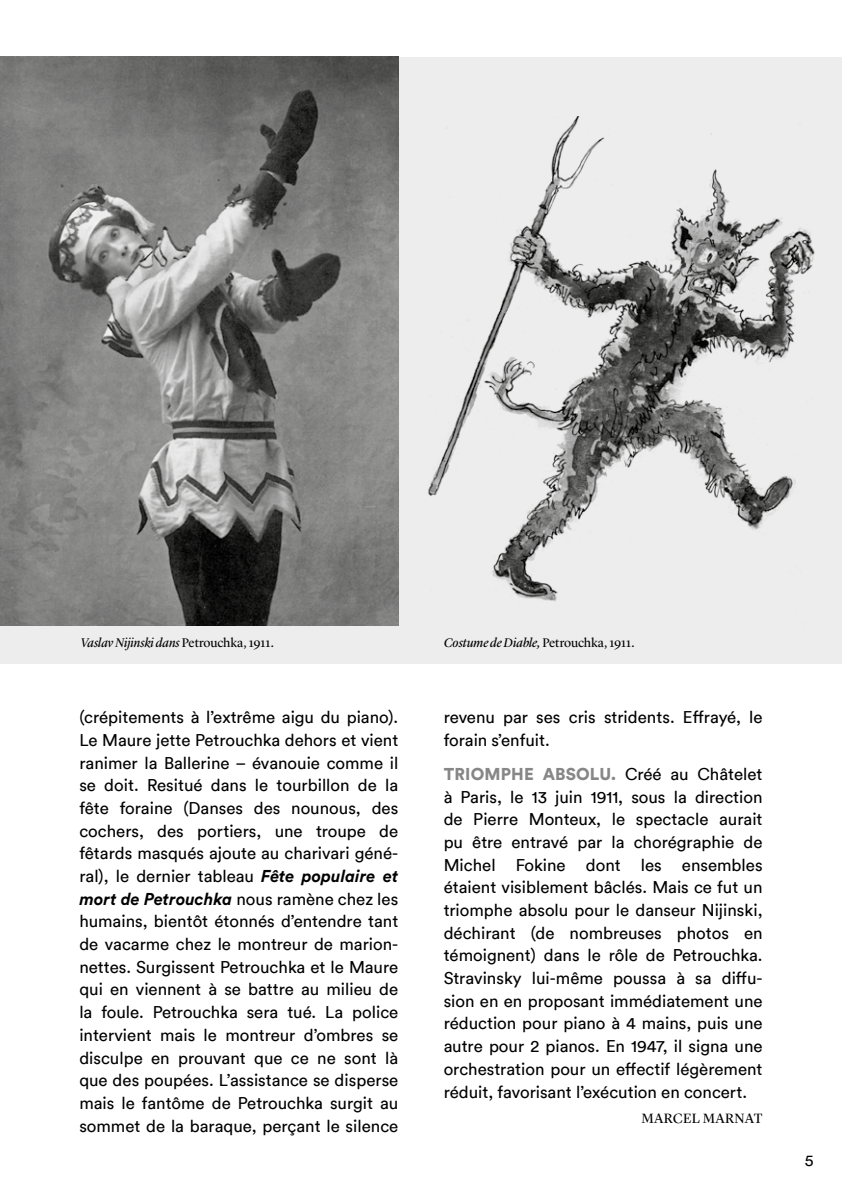
<style>
.page{position:relative;width:842px;height:1191px;background:#fff}
.page>*{position:absolute;margin:0;border:0;box-sizing:border-box;transform-origin:0 0}
.t1{font:17px/22.6px "Circular";color:#000;text-align:justify}
.t2{font:900 17px "Circular Std";letter-spacing:.01em;color:#878787}
.t3{font:16px "Circular";color:#000}
.t4{font:14px "Lyon Display";letter-spacing:.02em;color:#000}
.t5{font:italic 13px "Lyon Display";color:#000}
.s1{font-style:normal}
.s2{font-family:"Circular Std";font-weight:700;font-style:italic}
.s3{font-family:"Circular";font-weight:400;color:#000}
</style>
<div class="page">
<div style="left:0;top:57px;width:842px;height:606px;background:#ededed"></div>
<img style="left:0;top:57px;width:398px;height:568px">
<img style="left:428px;top:116px;width:387px;height:485px">
<p class="t5" style="left:81px;top:632px;width:195px">Vaslav Nijinski dans <span class="s1">Petrouchka, 1911.</span></p>
<p class="t5" style="left:444px;top:632px;width:192px">Costume de Diable, <span class="s1">Petrouchka, 1911.</span></p>
<p class="t1" style="left:79px;top:705px;width:320px">(crépitements à l’extrême aigu du piano).<br>Le Maure jette Petrouchka dehors et vient ranimer la Ballerine – évanouie comme il se doit. Resitué dans le tourbillon de la fête foraine (Danses des nounous, des cochers, des portiers, une troupe de fêtards masqués ajoute au charivari géné&shy;ral), le dernier tableau <span class="s2">Fête populaire et mort de Petrouchka</span> nous ramène chez les humains, bientôt étonnés d’entendre tant de vacarme chez le montreur de marion&shy;nettes. Surgissent Petrouchka et le Maure qui en viennent à se battre au milieu de la foule. Petrouchka sera tué. La police intervient mais le montreur d’ombres se disculpe en prouvant que ce ne sont là que des poupées. L’assistance se disperse mais le fantôme de Petrouchka surgit au sommet de la baraque, perçant le silence</p>
<p class="t1" style="left:444px;top:705px;width:320px">revenu par ses cris stridents. Effrayé, le forain s’enfuit.</p>
<p class="t2" style="left:444px;top:762px;width:320px">TRIOMPHE ABSOLU. <span class="s3">Créé au Châtelet</span></p>
<p class="t1" style="left:444px;top:784px;width:320px">à Paris, le 13 juin 1911, sous la direction de Pierre Monteux, le spectacle aurait pu être entravé par la chorégraphie de Michel Fokine dont les ensembles étaient visiblement bâclés. Mais ce fut un triomphe absolu pour le danseur Nijinski, déchirant (de nombreuses photos en témoignent) dans le rôle de Petrouchka.<br>Stravinsky lui-même poussa à sa diffu&shy;sion en en proposant immédiatement une réduction pour piano à 4 mains, puis une autre pour 2 pianos. En 1947, il signa une orchestration pour un effectif légèrement réduit, favorisant l’exécution en concert.</p>
<p class="t4" style="left:641px;top:1108px;width:123px">MARCEL MARNAT</p>
<p class="t3" style="left:805px;top:1149px;width:10px">5</p>
</div>
